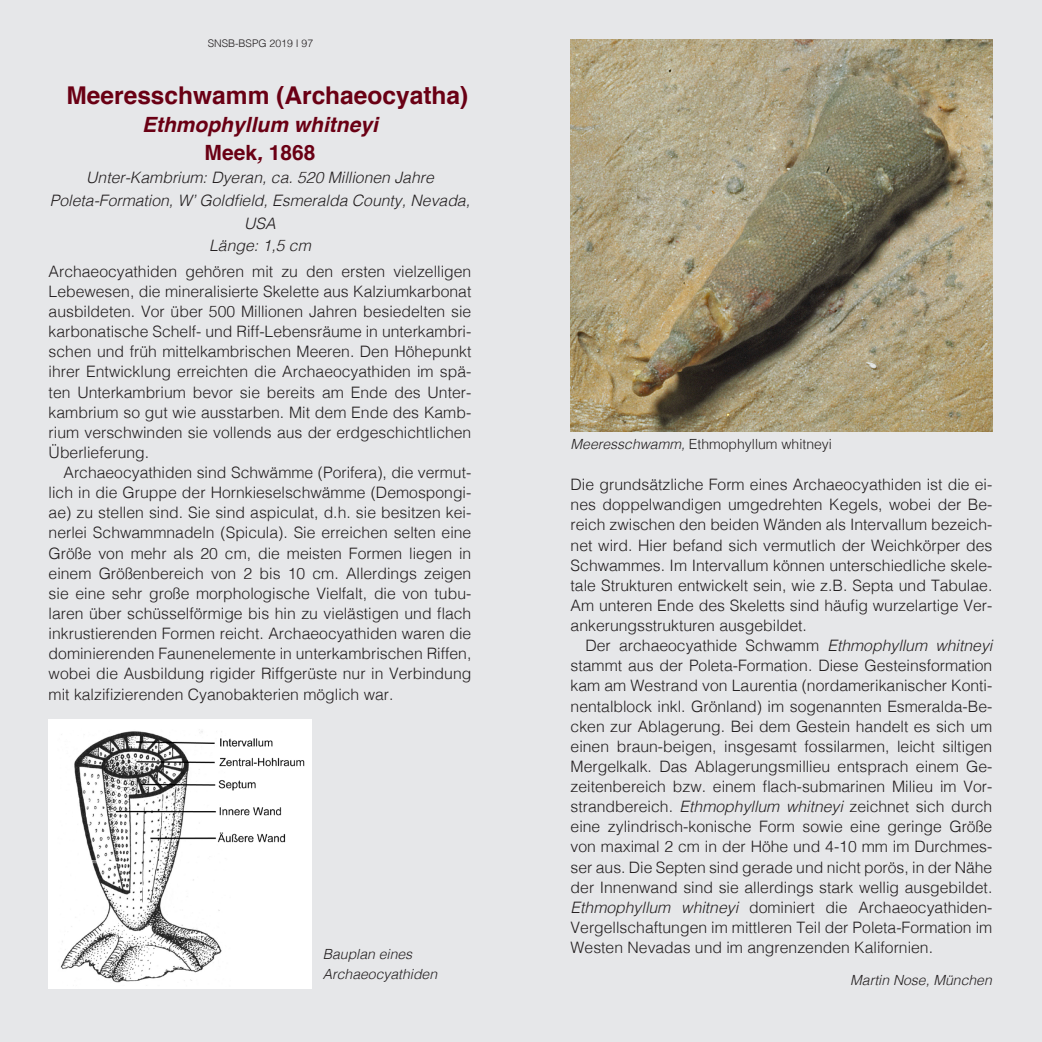
<style>
.page{position:relative;width:1042px;height:1042px;background:#fff}
.page>*{position:absolute;margin:0;border:0;box-sizing:border-box;transform-origin:0 0}
.über_Titelbl{font:700 24.5px "Helvetica";color:#6a0014}
.Latein{font:italic 700 21px "Helvetica";color:#6a0014}
.Latein-2{font:700 21px "Helvetica";color:#6a0014}
.fließ_mit_Einzug{font:300 15.75px/20.1px "Helvetica";color:#231f20;text-align:justify}
.Ort_etc{font:italic 300 15.75px/22.8px "Helvetica";color:#231f20;text-align:center}
.Abb{font:300 14px "Helvetica";color:#231f20}
.Abb-2{font:italic 300 14px "Helvetica";color:#231f20}
.Autor_unten{font:italic 300 14px "Helvetica";color:#231f20}
.Fließ_ohne_Einzug{font:300 10.5px "Helvetica";color:#231f20}
.s1{font-style:italic}
</style>
<div class="page">
<div style="left:0;top:0;width:521px;height:1042px;background:#e6e7e9"></div>
<div style="left:521px;top:0;width:521px;height:1042px;background:#e6e7e9"></div>
<img style="left:570px;top:40px;width:422px;height:391px">
<img style="left:49px;top:719px;width:263px;height:269px">
<p class="Fließ_ohne_Einzug" style="left:208px;top:35px;width:107px">SNSB-BSPG 2019 I 97</p>
<p class="über_Titelbl" style="left:67px;top:76px;width:403px">Meeresschwamm (Archaeocyatha)</p>
<p class="Latein" style="left:142px;top:108px;width:237px">Ethmophyllum whitneyi</p>
<p class="Latein-2" style="left:204px;top:136px;width:112px">Meek<span class="s1">,</span> 1868</p>
<p class="Ort_etc" style="left:86px;top:165px;width:349px">Unter-Kambrium: Dyeran, ca. 520 Millionen Jahre</p>
<p class="Ort_etc" style="left:50px;top:188px;width:422px">Poleta-Formation, W’ Goldfield, Esmeralda County, Nevada,<br>USA</p>
<p class="Ort_etc" style="left:209px;top:233px;width:103px">Länge: 1,5 cm</p>
<p class="fließ_mit_Einzug" style="left:49px;top:260px;width:424px">Archaeocyathiden gehören mit zu den ersten vielzelligen Lebewesen, die mineralisierte Skelette aus Kalziumkarbonat ausbildeten. Vor über 500 Millionen Jahren besiedelten sie karbonatische Schelf- und Riff-Lebensräume in unterkambri&shy;schen und früh mittelkambrischen Meeren. Den Höhepunkt ihrer Entwicklung erreichten die Archaeocyathiden im spä&shy;ten Unterkambrium bevor sie bereits am Ende des Unter&shy;kambrium so gut wie ausstarben. Mit dem Ende des Kamb&shy;rium verschwinden sie vollends aus der erdgeschichtlichen Überlieferung.</p>
<p class="fließ_mit_Einzug" style="left:49px;top:461px;width:424px;text-indent:15px">Archaeocyathiden sind Schwämme (Porifera), die vermut&shy;lich in die Gruppe der Hornkieselschwämme (Demospongi&shy;ae) zu stellen sind. Sie sind aspiculat, d.h. sie besitzen kei&shy;nerlei Schwammnadeln (Spicula). Sie erreichen selten eine Größe von mehr als 20 cm, die meisten Formen liegen in einem Größenbereich von 2 bis 10 cm. Allerdings zeigen sie eine sehr große morphologische Vielfalt, die von tubu&shy;laren über schüsselförmige bis hin zu vielästigen und flach inkrustierenden Formen reicht. Archaeocyathiden waren die dominierenden Faunenelemente in unterkambrischen Riffen, wobei die Ausbildung rigider Riffgerüste nur in Verbindung mit kalzifizierenden Cyanobakterien möglich war.</p>
<p class="Abb-2" style="left:323px;top:942px;width:91px">Bauplan eines</p>
<p class="Abb-2" style="left:323px;top:962px;width:116px">Archaeocyathiden</p>
<p class="Abb" style="left:570px;top:432px;width:263px"><span class="s1">Meeresschwamm,</span> Ethmophyllum whitneyi</p>
<p class="fließ_mit_Einzug" style="left:570px;top:473px;width:423px">Die grundsätzliche Form eines Archaeocyathiden ist die ei&shy;nes doppelwandigen umgedrehten Kegels, wobei der Be&shy;reich zwischen den beiden Wänden als Intervallum bezeich&shy;net wird. Hier befand sich vermutlich der Weichkörper des Schwammes. Im Intervallum können unterschiedliche skele&shy;tale Strukturen entwickelt sein, wie z.B. Septa und Tabulae.<br>Am unteren Ende des Skeletts sind häufig wurzelartige Ver&shy;ankerungsstrukturen ausgebildet.</p>
<p class="fließ_mit_Einzug" style="left:570px;top:634px;width:423px;text-indent:15px">Der archaeocyathide Schwamm <span class="s1">Ethmophyllum whitneyi </span>stammt aus der Poleta-Formation. Diese Gesteinsformation kam am Westrand von Laurentia (nordamerikanischer Konti&shy;nentalblock inkl. Grönland) im sogenannten Esmeralda-Be&shy;cken zur Ablagerung. Bei dem Gestein handelt es sich um einen braun-beigen, insgesamt fossilarmen, leicht siltigen Mergelkalk. Das Ablagerungsmillieu entsprach einem Ge&shy;zeitenbereich bzw. einem flach-submarinen Milieu im Vor&shy;strandbereich. <span class="s1">Ethmophyllum whitneyi</span> zeichnet sich durch eine zylindrisch-konische Form sowie eine geringe Größe von maximal 2 cm in der Höhe und 4-10 mm im Durchmes&shy;ser aus. Die Septen sind gerade und nicht porös, in der Nähe der Innenwand sind sie allerdings stark wellig ausgebildet.<br><span class="s1">Ethmophyllum whitneyi</span> dominiert die Archaeocyathiden-Vergellschaftungen im mittleren Teil der Poleta-Formation im Westen Nevadas und im angrenzenden Kalifornien.</p>
<p class="Autor_unten" style="left:850px;top:968px;width:143px">Martin Nose, München</p>
</div>
